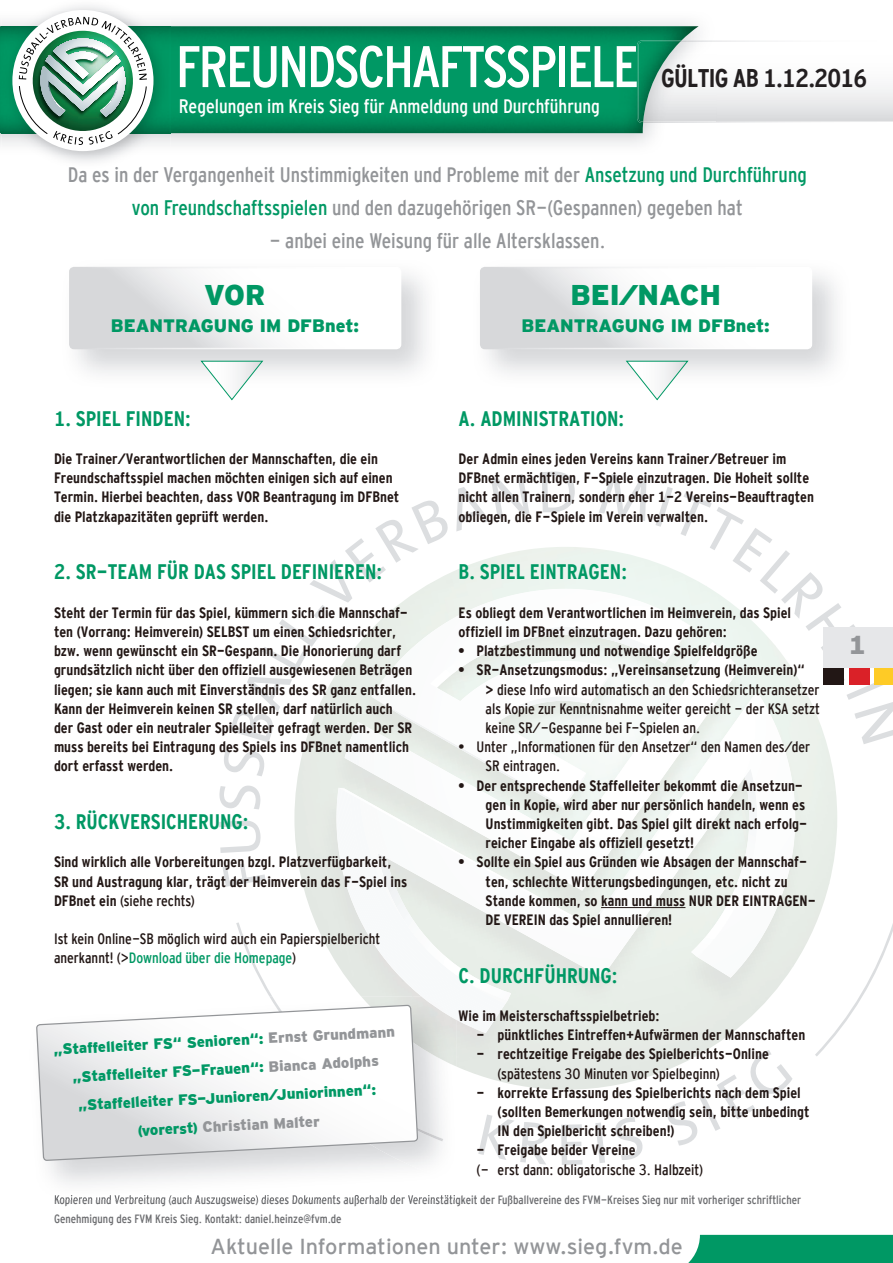
<style>
.page{position:relative;width:893px;height:1263px;background:#fff}
.page>*{position:absolute;margin:0;border:0;box-sizing:border-box;transform-origin:0 0}
.t1{font:58.5px "Interstate Cond Mono";letter-spacing:-.04em;color:#fff}
.t2{font:900 28.5px "Interstate Mono";color:#009864}
.t3{font:900 25.95px "Interstate Mono";color:#939598}
.t4{font:700 25.5px "Interstate Cond Mono";letter-spacing:-.03em;color:#231f20}
.t5{font:21.6px "Interstate Mono";color:#939598}
.t6{font:21px/33px "Interstate Cond Mono";color:#939598;text-align:center}
.t7{font:700 21px "Interstate Cond Mono";color:#009864}
.t8{font:19.5px "Interstate Cond Mono";color:#fff}
.t9{font:900 18px "Interstate Mono";color:#009864}
.t10{font:700 15px/19.2px "Interstate Cond Mono";color:#221715}
.t11{font:15px/19.2px "Interstate Cond Mono";color:#221715}
.t12{font:900 14.85px/28.5px "Interstate Mono";color:#009864;text-align:center}
.t13{font:12px/19.5px "Interstate Cond Mono";color:#6c6d70}
.s1{color:#009864}
.s2{font-weight:400}
.s3{font-weight:700}
.s4{color:#939598}
</style>
<div class="page">
<svg style="left:478px;top:1114px;width:69px;height:50px"></svg>
<svg style="left:561px;top:1124px;width:21px;height:41px"></svg>
<svg style="left:595px;top:1122px;width:10px;height:41px"></svg>
<svg style="left:615px;top:1117px;width:28px;height:43px"></svg>
<svg style="left:666px;top:1050px;width:126px;height:95px"></svg>
<div style="left:688px;top:1235px;width:205px;height:28px;background:#009864"></div>
<svg style="left:717px;top:40px;width:176px;height:83px"></svg>
<img style="left:0;top:21px;width:694px;height:124px">
<img style="left:0;top:26px;width:699px;height:107px">
<img style="left:637px;top:40px;width:45px;height:83px">
<img style="left:1px;top:10px;width:169px;height:145px">
<img style="left:1px;top:26px;width:169px;height:107px">
<div style="left:12px;top:10px;width:141px;height:141px;background:#fff;border-radius:50%"></div>
<svg style="left:19px;top:17px;width:128px;height:128px"></svg>
<img style="left:73px;top:274px;width:353px;height:100px">
<svg style="left:72px;top:270px;width:329px;height:78px"></svg>
<div style="left:69px;top:267px;width:332px;height:82px;border:2px solid #fff;border-radius:4px"></div>
<svg style="left:483px;top:270px;width:231px;height:76px"></svg>
<div style="left:480px;top:267px;width:332px;height:82px;border:2px solid #fff;border-radius:4px"></div>
<svg style="left:200px;top:360px;width:64px;height:41px"></svg>
<svg style="left:625px;top:360px;width:64px;height:41px"></svg>
<img style="left:419px;top:1066px;width:24px;height:75px">
<img style="left:419px;top:1033px;width:37px;height:33px">
<svg style="left:219px;top:472px;width:674px;height:561px"></svg>
<img style="left:419px;top:1195px;width:36px;height:4px">
<svg style="left:36px;top:1005px;width:383px;height:195px"></svg>
<h1 class="t1" style="left:176px;top:34px;width:464px">FREUNDSCHAFTSSPIELE</h1>
<h3 class="t8" style="left:179px;top:95px;width:423px">Regelungen im Kreis Sieg für Anmeldung und Durchführung</h3>
<h3 class="t4" style="left:661px;top:64px;width:207px">GÜLTIG AB 1.12.2016</h3>
<h3 class="t6" style="left:68px;top:158px;width:740px">Da es in der Vergangenheit Unstimmigkeiten und Probleme mit der <span class="s1">Ansetzung und Durchführung von Freundschaftsspielen</span> und den dazugehörigen SR-(Gespannen) gegeben hat</h3>
<h3 class="t6" style="left:269px;top:224px;width:338px">- anbei eine Weisung für alle Altersklassen.</h3>
<h2 class="t2" style="left:204px;top:279px;width:63px">VOR</h2>
<p class="t9" style="left:111px;top:315px;width:250px">BEANTRAGUNG IM DFBnet:</p>
<h2 class="t2" style="left:570px;top:279px;width:152px">BEI/NACH</h2>
<p class="t9" style="left:522px;top:315px;width:250px">BEANTRAGUNG IM DFBnet:</p>
<h3 class="t7" style="left:54px;top:407px;width:138px">1. SPIEL FINDEN:</h3>
<p class="t10" style="left:54px;top:449px;width:347px">Die Trainer/Verantwortlichen der Mannschaften, die ein Freundschaftsspiel machen möchten einigen sich auf einen Termin. Hierbei beachten, dass VOR Beantragung im DFBnet die Platzkapazitäten geprüft werden.</p>
<h3 class="t7" style="left:54px;top:560px;width:330px">2. SR-TEAM FÜR DAS SPIEL DEFINIEREN:</h3>
<p class="t10" style="left:54px;top:603px;width:364px">Steht der Termin für das Spiel, kümmern sich die Mannschaf&shy;ten (Vorrang: Heimverein) SELBST um einen Schiedsrichter, bzw. wenn gewünscht ein SR-Gespann. Die Honorierung darf grundsätzlich nicht über den offiziell ausgewiesenen Beträgen liegen; sie kann auch mit Einverständnis des SR ganz entfallen.<br>Kann der Heimverein keinen SR stellen, darf natürlich auch<br>der Gast oder ein neutraler Spielleiter gefragt werden. Der SR muss bereits bei Eintragung des Spiels ins DFBnet namentlich dort erfasst werden.</p>
<h3 class="t7" style="left:54px;top:810px;width:196px">3. RÜCKVERSICHERUNG:</h3>
<p class="t10" style="left:54px;top:852px;width:355px">Sind wirklich alle Vorbereitungen bzgl. Platzverfügbarkeit,<br>SR und Austragung klar, trägt der Heimverein das F-Spiel ins<br>DFBnet ein <span class="s2">(siehe rechts)</span></p>
<p class="t11" style="left:54px;top:929px;width:328px">Ist kein Online-SB möglich wird auch ein Papierspielbericht anerkannt! (&gt;<span class="s1">Download über die Homepage</span>)</p>
<h3 class="t7" style="left:459px;top:407px;width:167px">A. ADMINISTRATION:</h3>
<p class="t10" style="left:459px;top:449px;width:357px">Der Admin eines jeden Vereins kann Trainer/Betreuer im DFBnet ermächtigen, F-Spiele einzutragen. Die Hoheit sollte nicht allen Trainern, sondern eher 1-2 Vereins-Beauftragten obliegen, die F-Spiele im Verein verwalten.</p>
<h3 class="t7" style="left:459px;top:560px;width:170px">B. SPIEL EINTRAGEN:</h3>
<p class="t10" style="left:459px;top:603px;width:334px">Es obliegt dem Verantwortlichen im Heimverein, das Spiel offiziell im DFBnet einzutragen. Dazu gehören:</p>
<p class="t10" style="left:459px;top:641px;width:301px">• Platzbestimmung und notwendige Spielfeldgröße</p>
<p class="t11" style="left:486px;top:660px;width:336px;text-indent:-27px"><span class="s3">• SR-Ansetzungsmodus: „Vereinsansetzung (Heimverein)“<br>&gt;</span> diese Info wird automatisch an den Schiedsrichteransetzer als Kopie zur Kenntnisnahme weiter gereicht - der KSA setzt keine SR/-Gespanne bei F-Spielen an.</p>
<p class="t11" style="left:486px;top:737px;width:326px;text-indent:-27px">• Unter „Informationen für den Ansetzer“ den Namen des/der<br>SR eintragen.</p>
<p class="t10" style="left:486px;top:775px;width:323px;text-indent:-27px">• Der entsprechende Staffelleiter bekommt die Ansetzun&shy;gen in Kopie, wird aber nur persönlich handeln, wenn es Unstimmigkeiten gibt. Das Spiel gilt direkt nach erfolg&shy;reicher Eingabe als offiziell gesetzt!</p>
<p class="t10" style="left:486px;top:852px;width:332px;text-indent:-27px">• Sollte ein Spiel aus Gründen wie Absagen der Mannschaf&shy;ten, schlechte Witterungsbedingungen, etc. nicht zu Stande kommen, so kann und muss NUR DER EINTRAGEN-DE VEREIN das Spiel annullieren!</p>
<h3 class="t7" style="left:459px;top:963px;width:160px">C. DURCHFÜHRUNG:</h3>
<p class="t10" style="left:459px;top:1006px;width:202px">Wie im Meisterschaftsspielbetrieb:</p>
<p class="t10" style="left:477px;top:1025px;width:330px">- pünktliches Eintreffen+Aufwärmen der Mannschaften</p>
<p class="t10" style="left:477px;top:1044px;width:294px">- rechtzeitige Freigabe des Spielberichts-Online</p>
<p class="t11" style="left:498px;top:1063px;width:224px">(spätestens 30 Minuten vor Spielbeginn)</p>
<p class="t10" style="left:498px;top:1083px;width:314px;text-indent:-21px">- korrekte Erfassung des Spielberichts nach dem Spiel (sollten Bemerkungen notwendig sein, bitte unbedingt<br>IN den Spielbericht schreiben!)</p>
<p class="t10" style="left:477px;top:1140px;width:160px">- Freigabe beider Vereine</p>
<p class="t11" style="left:477px;top:1159px;width:228px">(- erst dann: obligatorische 3. Halbzeit)</p>
<p class="t13" style="left:54px;top:1189px;width:749px">Kopieren und Verbreitung (auch Auszugsweise) dieses Dokuments außerhalb der Vereinstätigkeit der Fußballvereine des FVM-Kreises Sieg nur mit vorheriger schriftlicher<br>Genehmigung des FVM Kreis Sieg. Kontakt: daniel.heinze@fvm.de</p>
<p class="t12" style="left:53px;top:1035px;width:343px;rotate:-3deg">„Staffelleiter FS“ Senioren“: <span class="s4">Ernst Grundmann </span>„Staffelleiter FS-Frauen“: <span class="s4">Bianca Adolphs </span>„Staffelleiter FS-Junioren/Juniorinnen“: (vorerst) <span class="s4">Christian Malter</span></p>
<h3 class="t5" style="left:211px;top:1234px;width:474px">Aktuelle Informationen unter: www.sieg.fvm.de</h3>
<h3 class="t3" style="left:849px;top:630px;width:18px">1</h3>
</div>
